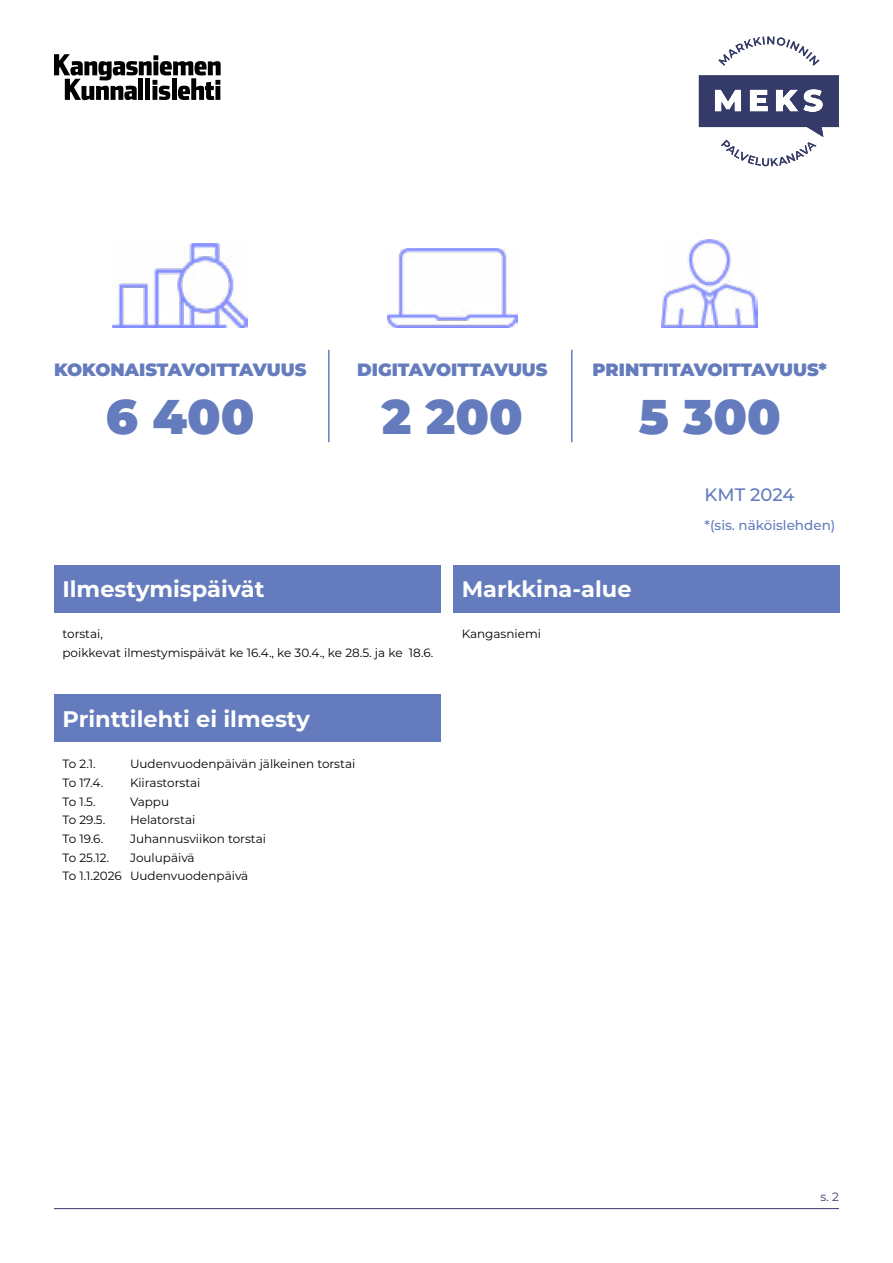
<style>
.page{position:relative;width:893px;height:1263px;background:#fff}
.page>*{position:absolute;margin:0;border:0;box-sizing:border-box;transform-origin:0 0}
.t1{font:900 48.75px "Montserrat";color:#647cbd}
.t2{font:700 22.5px "Montserrat";color:#fff}
.t3{font:500 18px "Montserrat";letter-spacing:-.005em;color:#647cbd}
.t4{font:900 17.85px "Montserrat";color:#647cbd}
.t5{font:500 13.5px "Montserrat";color:#647cbd}
.t6{font:12px/18.6px "Montserrat";color:#000}
.t7{font:12px "Montserrat";color:#353b68}
</style>
<div class="page">
<hr style="left:54px;top:1208px;width:785px;height:1px;background:#353b68">
<svg style="left:54px;top:54px;width:167px;height:46px"></svg>
<svg style="left:718px;top:36px;width:101px;height:30px"></svg>
<svg style="left:699px;top:75px;width:140px;height:91px"></svg>
<div style="left:453px;top:565px;width:386px;height:47px;background:#647cbd"></div>
<div style="left:54px;top:565px;width:386px;height:47px;background:#647cbd"></div>
<div style="left:54px;top:694px;width:386px;height:48px;background:#647cbd"></div>
<hr style="left:328px;top:350px;width:2px;height:92px;background:#647cbd">
<hr style="left:571px;top:350px;width:1px;height:92px;background:#647cbd">
<img style="left:112px;top:244px;width:136px;height:84px">
<img style="left:387px;top:248px;width:130px;height:80px">
<img style="left:662px;top:239px;width:96px;height:89px">
<h3 class="t4" style="left:54px;top:356px;width:254px">KOKONAISTAVOITTAVUUS</h3>
<h1 class="t1" style="left:106px;top:380px;width:150px">6 400</h1>
<h2 class="t2" style="left:63px;top:573px;width:204px">Ilmestymispäivät</h2>
<h3 class="t4" style="left:357px;top:356px;width:192px">DIGITAVOITTAVUUS</h3>
<h1 class="t1" style="left:382px;top:380px;width:143px">2 200</h1>
<h3 class="t4" style="left:592px;top:356px;width:236px">PRINTTITAVOITTAVUUS*</h3>
<h1 class="t1" style="left:639px;top:380px;width:144px">5 300</h1>
<h3 class="t3" style="left:705px;top:482px;width:91px">KMT 2024</h3>
<p class="t5" style="left:705px;top:515px;width:132px">*(sis. näköislehden)</p>
<h2 class="t2" style="left:462px;top:573px;width:171px">Markkina-alue</h2>
<p class="t6" style="left:63px;top:624px;width:372px">torstai,<br>poikkevat ilmestymispäivät ke 16.4., ke 30.4., ke 28.5. ja ke 18.6.</p>
<h2 class="t2" style="left:63px;top:703px;width:249px">Printtilehti ei ilmesty</h2>
<p class="t6" style="left:63px;top:754px;width:35px">To 2.1.</p>
<p class="t6" style="left:130px;top:754px;width:227px">Uudenvuodenpäivän jälkeinen torstai</p>
<p class="t6" style="left:63px;top:773px;width:42px">To 17.4.</p>
<p class="t6" style="left:130px;top:773px;width:72px">Kiirastorstai</p>
<p class="t6" style="left:63px;top:792px;width:35px">To 1.5.</p>
<p class="t6" style="left:130px;top:792px;width:41px">Vappu</p>
<p class="t6" style="left:63px;top:810px;width:44px">To 29.5.</p>
<p class="t6" style="left:130px;top:810px;width:67px">Helatorstai</p>
<p class="t6" style="left:63px;top:829px;width:42px">To 19.6.</p>
<p class="t6" style="left:130px;top:829px;width:138px">Juhannusviikon torstai</p>
<p class="t6" style="left:63px;top:848px;width:48px">To 25.12.</p>
<p class="t6" style="left:63px;top:848px;width:187px;text-indent:67px">Joulupäivä<br>To 1.1.2026 Uudenvuodenpäivä</p>
<p class="t6" style="left:462px;top:624px;width:81px">Kangasniemi</p>
<p class="t7" style="left:821px;top:1188px;width:20px">s. 2</p>
</div>
